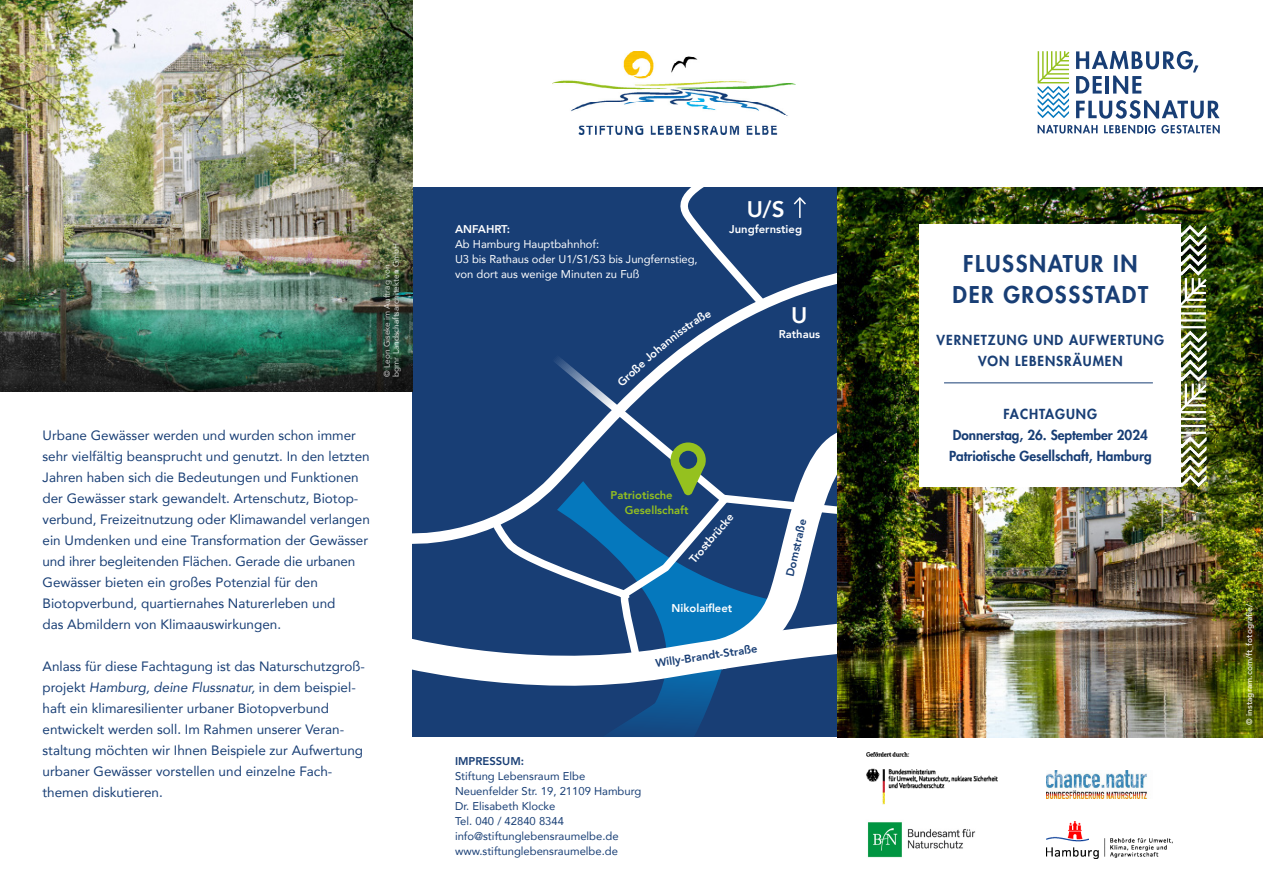
<style>
.page{position:relative;width:1263px;height:893px;background:#fff}
.page>*{position:absolute;margin:0;border:0;box-sizing:border-box;transform-origin:0 0}
.t1{font:800 22.5px/31.5px "Futura Std";letter-spacing:.07em;color:#183e75;text-align:center}
.t2{font:800 22.5px "Avenir";color:#fff}
.t3{font:13.5px/21px "Avenir";color:#183e75}
.t4{font:800 13.5px/21px "Futura Std";color:#183e75;text-align:center}
.t5{font:800 13.5px/21px "Futura Std";letter-spacing:.07em;color:#183e75;text-align:center}
.t6{font:11.25px/15px "Avenir";color:#183e75}
.t7{font:11.25px/15px "Avenir";color:#fff}
.t8{font:800 11.25px "Avenir";color:#fff}
.t9{font:800 11.25px "Avenir";color:#183e75}
.t10{font:800 11.25px/15px "Avenir";color:#95c11f}
.t11{font:8.25px/9px "Avenir";color:#fff}
.t12{font:800 8.25px "Avenir";color:#fff}
.s1{font-style:italic}
</style>
<div class="page">
<div style="left:412px;top:188px;width:426px;height:549px;background:#183e75"></div>
<svg style="left:412px;top:259px;width:426px;height:151px"></svg>
<svg style="left:612px;top:687px;width:104px;height:49px"></svg>
<svg style="left:509px;top:318px;width:226px;height:124px"></svg>
<svg style="left:689px;top:410px;width:149px;height:32px"></svg>
<svg style="left:412px;top:442px;width:426px;height:245px"></svg>
<img style="left:838px;top:188px;width:425px;height:549px">
<svg style="left:1076px;top:51px;width:122px;height:43px"></svg>
<svg style="left:1076px;top:100px;width:143px;height:19px"></svg>
<svg style="left:1037px;top:125px;width:60px;height:9px"></svg>
<svg style="left:1104px;top:125px;width:116px;height:9px"></svg>
<svg style="left:1038px;top:51px;width:31px;height:67px"></svg>
<img style="left:866px;top:752px;width:132px;height:53px">
<img style="left:1046px;top:771px;width:102px;height:27px">
<img style="left:867px;top:822px;width:109px;height:36px">
<img style="left:1046px;top:822px;width:126px;height:36px">
<img style="left:1181px;top:225px;width:26px;height:262px">
<div style="left:919px;top:224px;width:262px;height:263px;background:#fff"></div>
<hr style="left:944px;top:382px;width:209px;height:1px;background:#183e75">
<div style="left:679px;top:451px;width:18px;height:18px;background:#183e75;border-radius:50%"></div>
<img style="left:0;top:0;width:412px;height:392px">
<hr style="left:799px;top:198px;width:2px;height:20px;background:#fff">
<svg style="left:793px;top:197px;width:13px;height:9px"></svg>
<img style="left:552px;top:51px;width:243px;height:83px">
<svg style="left:617px;top:187px;width:154px;height:200px"></svg>
<p class="t11" style="left:382px;top:377px;width:135px;rotate:-90deg">© Leon Giseke im Auftrag von bgmr Landschaftsarchitekten GmbH</p>
<p class="t3" style="left:43px;top:424px;width:329px">Urbane Gewässer werden und wurden schon immer sehr vielfältig beansprucht und genutzt. In den letzten Jahren haben sich die Bedeutungen und Funktionen der Gewässer stark gewandelt. Artenschutz, Biotop&shy;verbund, Freizeitnutzung oder Klimawandel verlangen ein Umdenken und eine Transformation der Gewässer und ihrer begleitenden Flächen. Gerade die urbanen Gewässer bieten ein großes Potenzial für den Biotopverbund, quartiernahes Naturerleben und<br>das Abmildern von Klimaauswirkungen.</p>
<p class="t3" style="left:43px;top:655px;width:324px">Anlass für diese Fachtagung ist das Naturschutzgroß&shy;projekt <span class="s1">Hamburg, deine Flussnatur,</span> in dem beispiel&shy;haft ein klimaresilienter urbaner Biotopverbund entwickelt werden soll. Im Rahmen unserer Veran&shy;staltung möchten wir Ihnen Beispiele zur Aufwertung urbaner Gewässer vorstellen und einzelne Fach&shy;themen diskutieren.</p>
<p class="t8" style="left:455px;top:221px;width:57px">ANFAHRT:</p>
<p class="t7" style="left:455px;top:237px;width:244px">Ab Hamburg Hauptbahnhof:<br>U3 bis Rathaus oder U1/S1/S3 bis Jungfernstieg, von dort aus wenige Minuten zu Fuß</p>
<h1 class="t2" style="left:747px;top:192px;width:39px">U/S</h1>
<p class="t8" style="left:729px;top:220px;width:74px">Jungfernstieg</p>
<h1 class="t2" style="left:791px;top:297px;width:18px">U</h1>
<p class="t8" style="left:779px;top:326px;width:43px">Rathaus</p>
<p class="t10" style="left:625px;top:487px;width:65px;text-indent:-14px">Patriotische<br>Gesellschaft</p>
<p class="t8" style="left:685px;top:555px;width:63px;rotate:-49deg">Trostbrücke</p>
<p class="t8" style="left:672px;top:599px;width:62px">Nikolaifleet</p>
<p class="t9" style="left:654px;top:654px;width:104px;rotate:-8deg">Willy-Brandt-Straße</p>
<p class="t9" style="left:781px;top:574px;width:60px;rotate:-77deg">Domstraße</p>
<p class="t9" style="left:455px;top:753px;width:71px">IMPRESSUM:</p>
<p class="t6" style="left:455px;top:769px;width:188px">Stiftung Lebensraum Elbe<br>Neuenfelder Str. 19, 21109 Hamburg<br>Dr. Elisabeth Klocke<br>Tel. 040 / 42840 8344 info@stiftunglebensraumelbe.de www.stiftunglebensraumelbe.de</p>
<h1 class="t1" style="left:952px;top:247px;width:197px">FLUSSNATUR IN<br>DER GROSSSTADT</h1>
<p class="t5" style="left:937px;top:330px;width:229px">VERNETZUNG UND AUFWERTUNG<br>VON LEBENSRÄUMEN</p>
<p class="t4" style="left:949px;top:403px;width:204px">FACHTAGUNG<br>Donnerstag, 26. September 2024<br>Patriotische Gesellschaft, Hamburg</p>
<p class="t12" style="left:1243px;top:725px;width:123px;rotate:-90deg">© instagram.com/ft_fotografie/</p>
</div>
